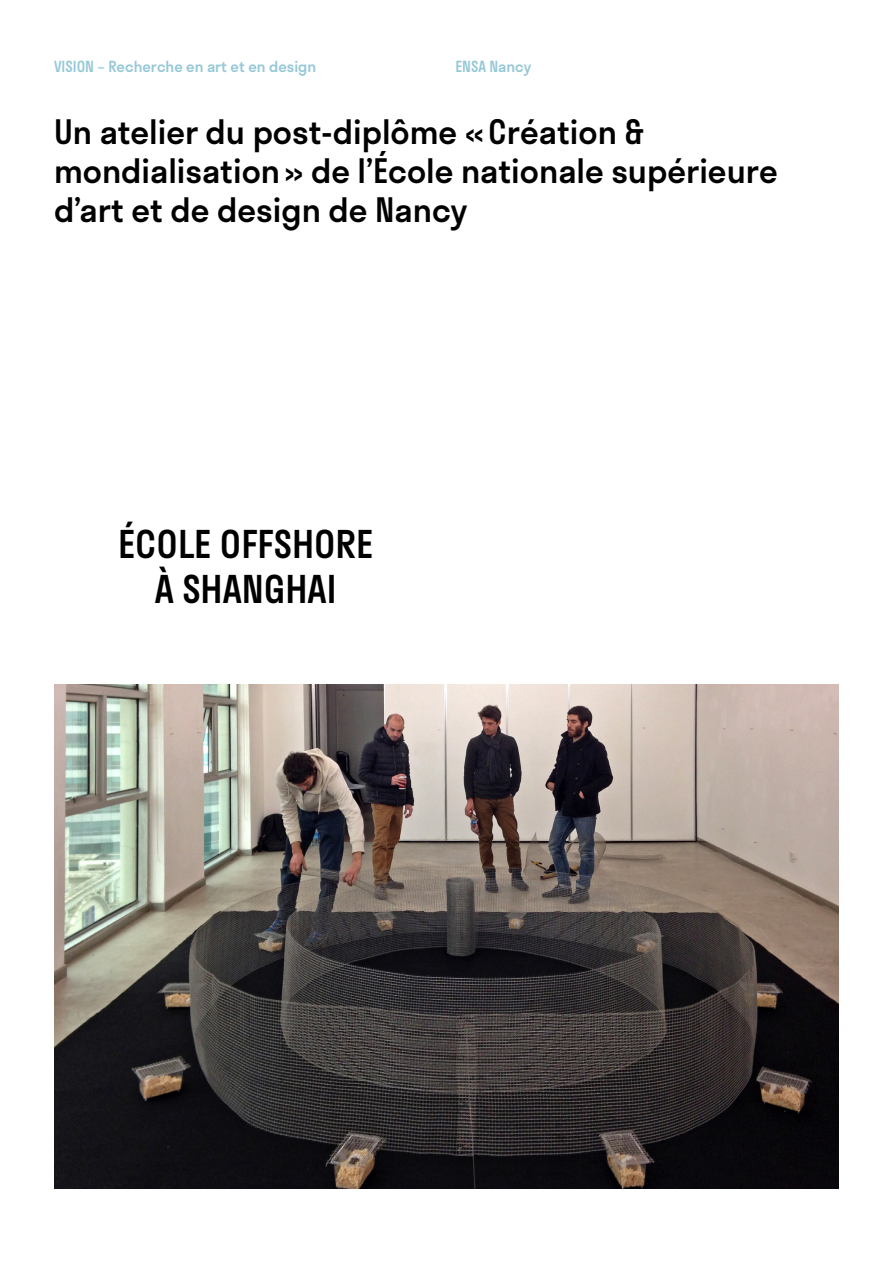
<style>
.page{position:relative;width:893px;height:1263px;background:#fff}
.page>*{position:absolute;margin:0;border:0;box-sizing:border-box;transform-origin:0 0}
.t1{font:500 37.5px/45px "Stratos";color:#000;text-align:center}
.t2{font:500 33px/39px "Stratos";color:#000}
.t3{font:500 15px "Stratos";color:#95c8d7}
</style>
<div class="page">
<img style="left:54px;top:684px;width:785px;height:504px">
<p class="t3" style="left:54px;top:54px;width:264px">VISION – Recherche en art et en design</p>
<p class="t3" style="left:455px;top:54px;width:77px">ENSA Nancy</p>
<p class="t2" style="left:54px;top:111px;width:725px">Un atelier du post-diplôme «Création &amp; mondialisation» de l’École nationale supérieure d’art et de design de Nancy</p>
<p class="t1" style="left:118px;top:520px;width:256px">ÉCOLE OFFSHORE<br>À SHANGHAI</p>
</div>
